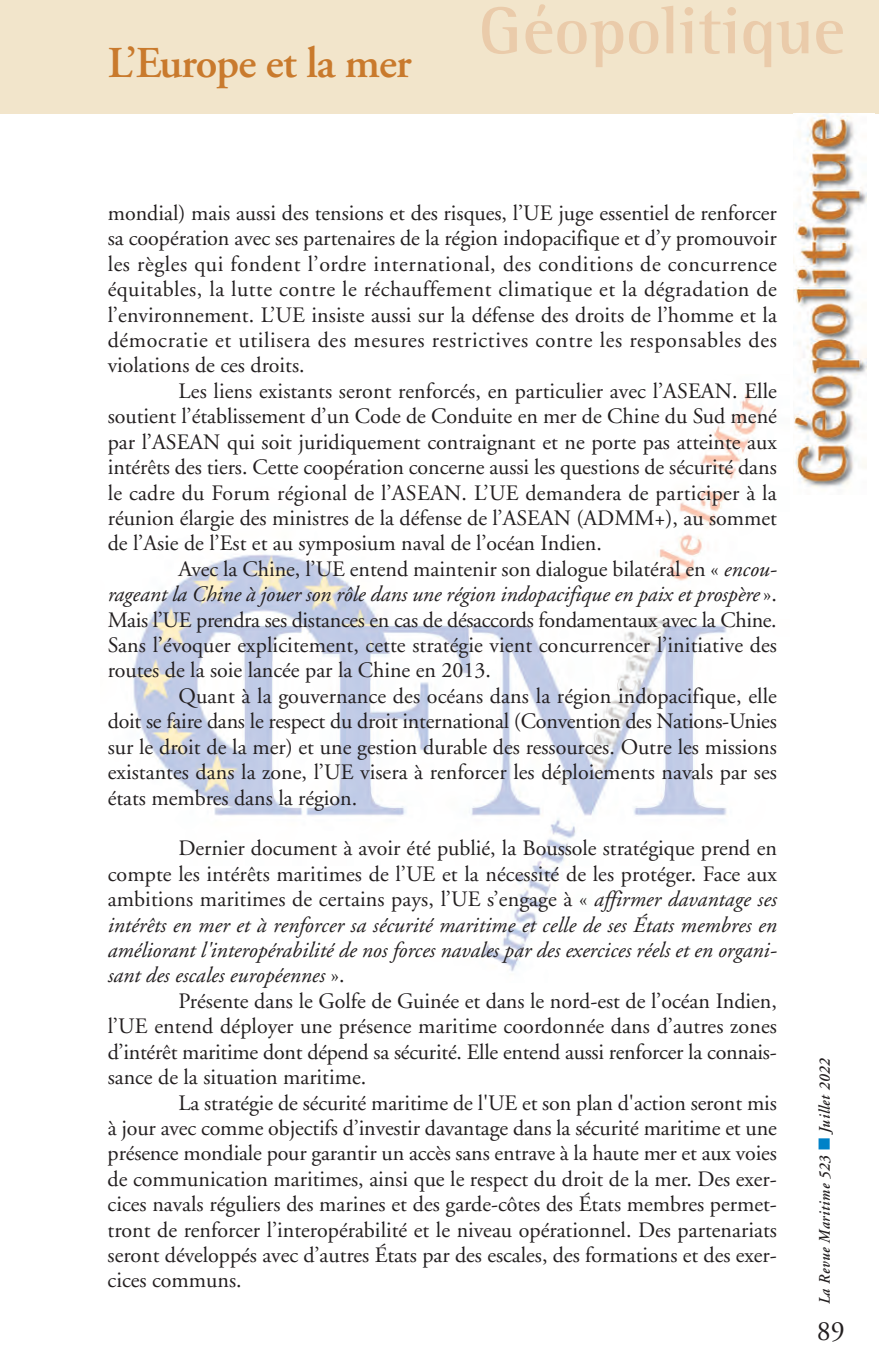
<style>
.page{position:relative;width:879px;height:1361px;background:#fff}
.page>*{position:absolute;margin:0;border:0;box-sizing:border-box;transform-origin:0 0}
.t1{font:700 68px "Rotis Semi Serif";color:#eacbaa}
.t2{font:600 44px "Adobe Garamond";letter-spacing:-.02em;color:#c97a2d}
.t3{font:28px "Adobe Garamond";color:#231f20}
.t4{font:22px/25.4px "Adobe Garamond";color:#231f20;text-align:justify}
.t5{font:italic 22px/25.4px "Adobe Garamond";color:#231f20;text-align:justify}
.t6{font:italic 600 16px "Adobe Garamond";letter-spacing:.045em;color:#231f20;scale:.9 1}
.s1{font-style:italic}
.s2{font-style:normal}
.s3{color:#0082c8}
</style>
<div class="page">
<img style="left:133px;top:393px;width:631px;height:579px">
<img style="left:794px;top:113px;width:73px;height:374px">
<div style="left:0;top:0;width:23px;height:113px;background:#f2e5cb"></div>
<h2 class="t2" style="left:108px;top:46px;width:305px">L’Europe et la mer</h2>
<h1 class="t1" style="left:479px;top:8px;width:368px">Géopolitique</h1>
<p class="t4" style="left:108px;top:202px;width:671px">mondial) mais aussi des tensions et des risques, l’UE juge essentiel de renforcer sa coopération avec ses partenaires de la région indopacifique et d’y promouvoir les règles qui fondent l’ordre international, des conditions de concurrence équitables, la lutte contre le réchauffement climatique et la dégradation de l’environnement. L’UE insiste aussi sur la défense des droits de l’homme et la démocratie et utilisera des mesures restrictives contre les responsables des violations de ces droits.</p>
<p class="t4" style="left:108px;top:380px;width:671px;text-indent:71px">Les liens existants seront renforcés, en particulier avec l’ASEAN. Elle soutient l’établissement d’un Code de Conduite en mer de Chine du Sud mené par l’ASEAN qui soit juridiquement contraignant et ne porte pas atteinte aux intérêts des tiers. Cette coopération concerne aussi les questions de sécurité dans le cadre du Forum régional de l’ASEAN. L’UE demandera de participer à la réunion élargie des ministres de la défense de l’ASEAN (ADMM+), au sommet de l’Asie de l’Est et au symposium naval de l’océan Indien.</p>
<p class="t4" style="left:108px;top:558px;width:671px;text-indent:71px">Avec la Chine, l’UE entend maintenir son dialogue bilatéral en « <span class="s1">encou&shy;rageant la Chine à jouer son rôle dans une région indopacifique en paix et prospère</span>».<br>Mais l’UE prendra ses distances en cas de désaccords fondamentaux avec la Chine.<br>Sans l’évoquer explicitement, cette stratégie vient concurrencer l’initiative des routes de la soie lancée par la Chine en 2013.</p>
<p class="t4" style="left:108px;top:685px;width:671px;text-indent:71px">Quant à la gouvernance des océans dans la région indopacifique, elle doit se faire dans le respect du droit international (Convention des Nations-Unies sur le droit de la mer) et une gestion durable des ressources. Outre les missions existantes dans la zone, l’UE visera à renforcer les déploiements navals par ses états membres dans la région.</p>
<p class="t5" style="left:108px;top:838px;width:671px;text-indent:71px"><span class="s2">Dernier document à avoir été publié, la Boussole stratégique prend en compte les intérêts maritimes de l’UE et la nécessité de les protéger. Face aux ambitions maritimes de certains pays, l’UE s’engage à «</span> affirmer davantage ses intérêts en mer et à renforcer sa sécurité maritime et celle de ses États membres en améliorant l'interopérabilité de nos forces navales par des exercices réels et en organi&shy;sant des escales européennes <span class="s2">».</span></p>
<p class="t4" style="left:108px;top:990px;width:671px;text-indent:71px">Présente dans le Golfe de Guinée et dans le nord-est de l’océan Indien, l’UE entend déployer une présence maritime coordonnée dans d’autres zones d’intérêt maritime dont dépend sa sécurité. Elle entend aussi renforcer la connais&shy;sance de la situation maritime.</p>
<p class="t4" style="left:108px;top:1092px;width:671px;text-indent:71px">La stratégie de sécurité maritime de l'UE et son plan d'action seront mis à jour avec comme objectifs d’investir davantage dans la sécurité maritime et une présence mondiale pour garantir un accès sans entrave à la haute mer et aux voies de communication maritimes, ainsi que le respect du droit de la mer. Des exer&shy;cices navals réguliers des marines et des garde-côtes des États membres permet&shy;tront de renforcer l’interopérabilité et le niveau opérationnel. Des partenariats seront développés avec d’autres États par des escales, des formations et des exer&shy;cices communs.</p>
<p class="t6" style="left:818px;top:1304px;width:275px;rotate:-90deg">La Revue Maritime 523 <span class="s3">■</span> Juillet 2022</p>
<p class="t3" style="left:817px;top:1320px;width:29px">89</p>
</div>
